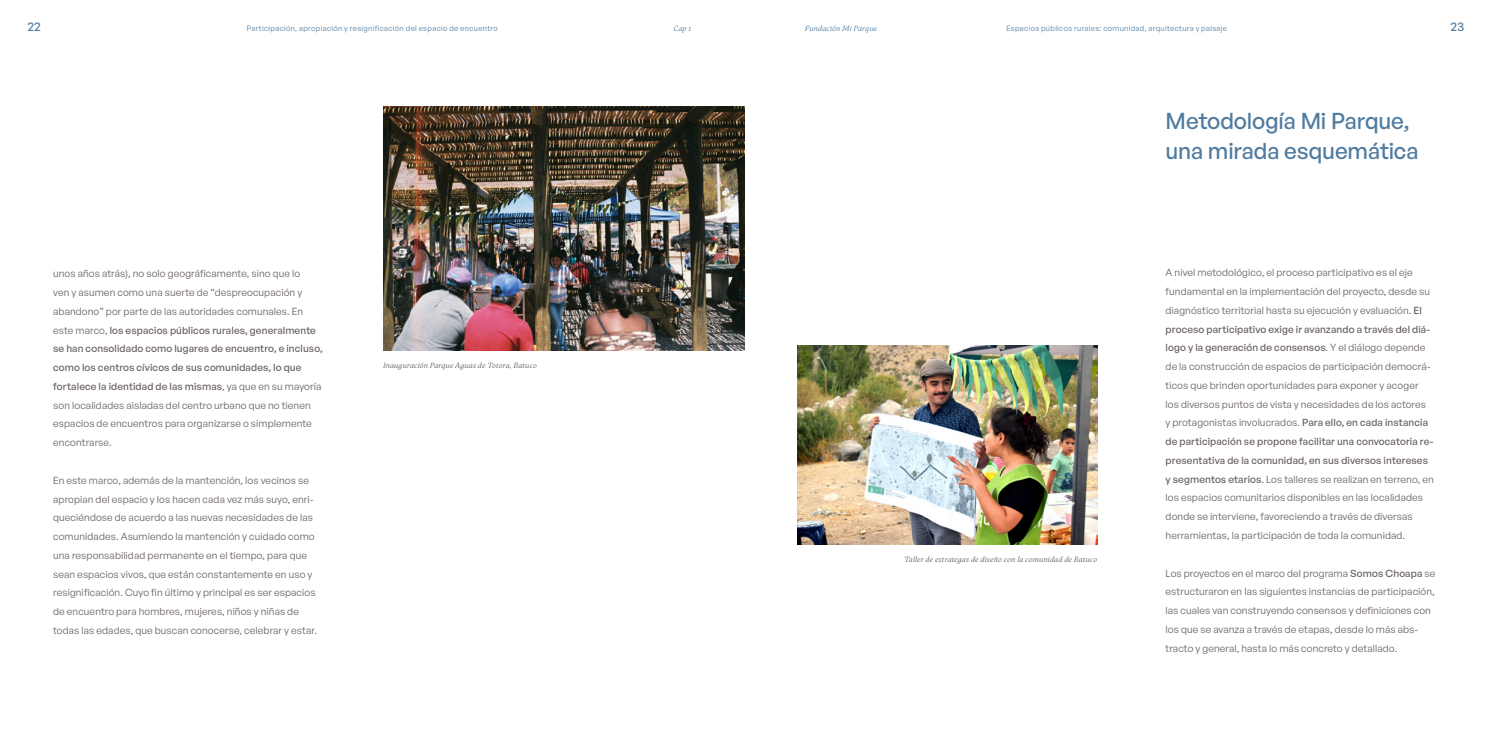
<style>
.page{position:relative;width:1489px;height:745px;background:#fff}
.page>*{position:absolute;margin:0;border:0;box-sizing:border-box;transform-origin:0 0}
.t1{font:500 22.5px/30px "General Sans";letter-spacing:-.005em;color:#507b9f}
.t2{font:500 12.5px "General Sans";color:#507b9f}
.t3{font:10px/18.8px "General Sans";letter-spacing:.01em;color:#675e5d}
.t4{font:7.5px "General Sans";letter-spacing:.045em;color:#507b9f}
.t5{font:italic 7.5px "Neco";letter-spacing:.025em;color:#675e5d}
.t6{font:italic 7.5px "Neco";letter-spacing:.025em;color:#507b9f}
.s1{font-weight:500}
</style>
<div class="page">
<img style="left:383px;top:106px;width:361px;height:244px">
<img style="left:797px;top:345px;width:300px;height:199px">
<p class="t2" style="left:27px;top:18px;width:15px">22</p>
<p class="t4" style="left:247px;top:23px;width:253px">Participación, apropiación y resignificación del espacio de encuentro</p>
<p class="t6" style="left:674px;top:23px;width:19px">Cap 1</p>
<p class="t6" style="left:804px;top:23px;width:74px">Fundación Mi Parque</p>
<p class="t4" style="left:1006px;top:23px;width:222px">Espacios públicos rurales: comunidad, arquitectura y paisaje</p>
<p class="t2" style="left:1450px;top:18px;width:15px">23</p>
<p class="t3" style="left:53px;top:264px;width:271px">unos años atrás), no solo geográficamente, sino que lo<br>ven y asumen como una suerte de “despreocupación y abandono” por parte de las autoridades comunales. En este marco, <span class="s1">los espacios públicos rurales, generalmente se han consolidado como lugares de encuentro, e incluso, como los centros cívicos de sus comunidades, lo que fortalece la identidad de las mismas</span>, ya que en su mayoría son localidades aisladas del centro urbano que no tienen espacios de encuentros para organizarse o simplemente encontrarse.</p>
<p class="t3" style="left:53px;top:470px;width:265px">En este marco, además de la mantención, los vecinos se apropian del espacio y los hacen cada vez más suyo, enri&shy;queciéndose de acuerdo a las nuevas necesidades de las comunidades. Asumiendo la mantención y cuidado como una responsabilidad permanente en el tiempo, para que sean espacios vivos, que están constantemente en uso y resignificación. Cuyo fin último y principal es ser espacios de encuentro para hombres, mujeres, niños y niñas de todas las edades, que buscan conocerse, celebrar y estar.</p>
<p class="t5" style="left:383px;top:360px;width:155px">Inauguración Parque Aguas de Totora, Batuco</p>
<p class="t5" style="left:904px;top:554px;width:194px">Taller de estrategas de diseño con la comunidad de Batuco</p>
<h1 class="t1" style="left:1165px;top:105px;width:254px">Metodología Mi Parque, una mirada esquemática</h1>
<p class="t3" style="left:1165px;top:263px;width:270px">A nivel metodológico, el proceso participativo es el eje fundamental en la implementación del proyecto, desde su diagnóstico territorial hasta su ejecución y evaluación. <span class="s1">El proceso participativo exige ir avanzando a través del diá&shy;logo y la generación de consensos</span>. Y el diálogo depende de la construcción de espacios de participación democrá&shy;ticos que brinden oportunidades para exponer y acoger los diversos puntos de vista y necesidades de los actores<br>y protagonistas involucrados. <span class="s1">Para ello, en cada instancia de participación se propone facilitar una convocatoria re&shy;presentativa de la comunidad, en sus diversos intereses y segmentos etarios</span>. Los talleres se realizan en terreno, en los espacios comunitarios disponibles en las localidades donde se interviene, favoreciendo a través de diversas herramientas, la participación de toda la comunidad.</p>
<p class="t3" style="left:1165px;top:563px;width:271px">Los proyectos en el marco del programa <span class="s1">Somos Choapa</span> se estructuraron en las siguientes instancias de participación, las cuales van construyendo consensos y definiciones con los que se avanza a través de etapas, desde lo más abs&shy;tracto y general, hasta lo más concreto y detallado.</p>
</div>
